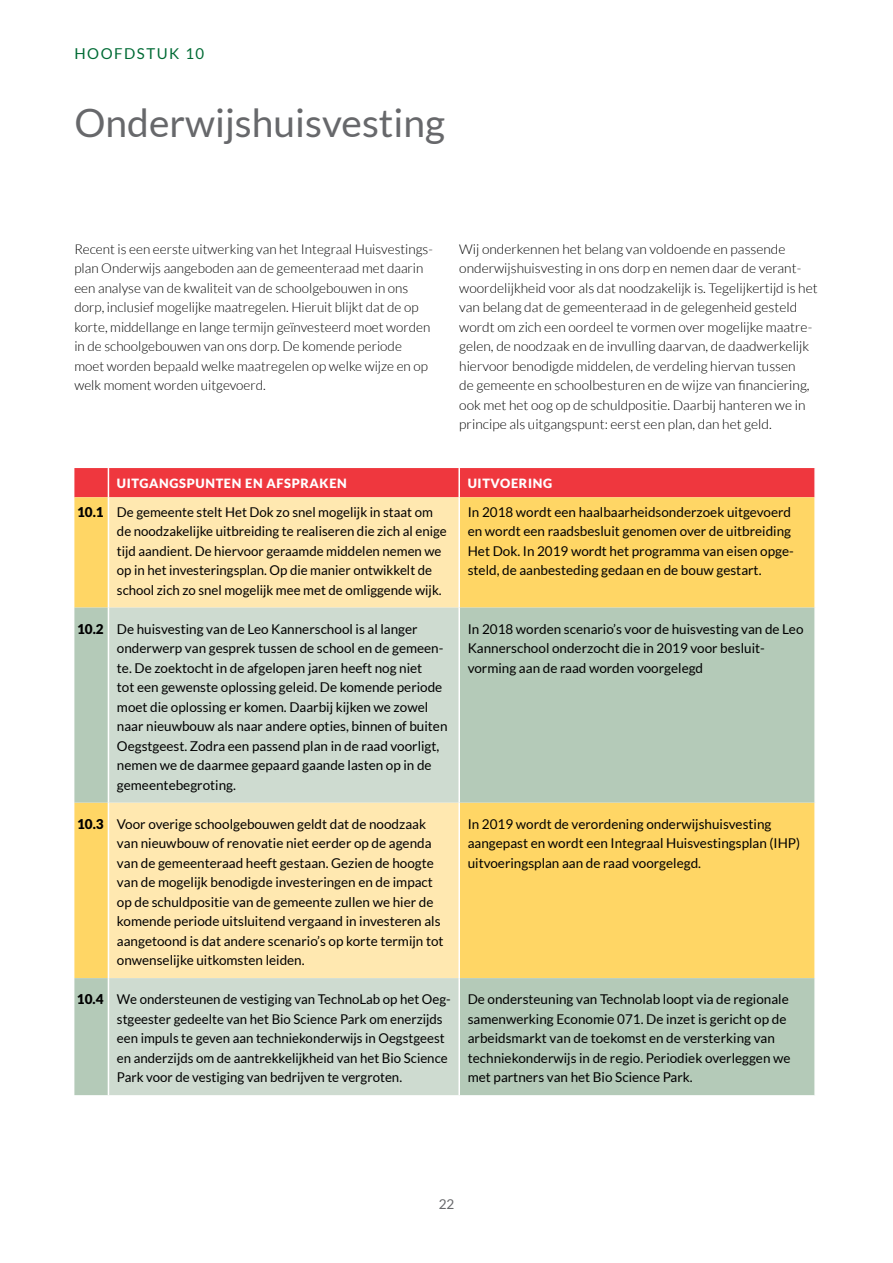
<style>
.page{position:relative;width:893px;height:1263px;background:#fff}
.page>*{position:absolute;margin:0;border:0;box-sizing:border-box;transform-origin:0 0}
.t1{font:39px "Lato";color:#67686b}
.t2{font:15px "Lato";color:#006b35}
.t3{font:13.5px/19.5px "Lato";color:#000}
.t4{font:300 13.5px/19.5px "Lato";color:#000}
.t5{font:13.5px "Lato";color:#67686b}
.t6{font:900 12.75px "Lato";letter-spacing:.05em;color:#fff}
.s1{font-weight:900}
</style>
<div class="page">
<div style="left:74px;top:497px;width:740px;height:111px;background:#ffd665"></div>
<div style="left:109px;top:497px;width:349px;height:111px;background:#ffe8b0"></div>
<svg style="left:74px;top:608px;width:740px;height:487px;fill:#b4cab8"></svg>
<svg style="left:109px;top:608px;width:349px;height:487px;fill:#cedbd0"></svg>
<div style="left:74px;top:468px;width:740px;height:29px;background:#ef373e"></div>
<hr style="left:108px;top:497px;width:1px;height:111px;background:#fff">
<hr style="left:108px;top:608px;width:1px;height:195px;background:#fff">
<hr style="left:108px;top:803px;width:1px;height:175px;background:#fff">
<hr style="left:108px;top:978px;width:1px;height:117px;background:#fff">
<hr style="left:458px;top:468px;width:2px;height:29px;background:#fff">
<hr style="left:458px;top:497px;width:2px;height:111px;background:#fff">
<hr style="left:458px;top:608px;width:2px;height:195px;background:#fff">
<hr style="left:458px;top:803px;width:2px;height:175px;background:#fff">
<hr style="left:458px;top:978px;width:2px;height:117px;background:#fff">
<p class="t2" style="left:74px;top:45px;width:13px">hoofds</p>
<p class="t2" style="left:146px;top:45px;width:59px">tu k 10</p>
<h1 class="t1" style="left:74px;top:101px;width:372px">Onderwijshuisvesting</h1>
<p class="t4" style="left:74px;top:239px;width:360px">Recent is een eerste uitwerking van het Integraal Huisvestings&shy;plan Onderwijs aangeboden aan de gemeenteraad met daarin een analyse van de kwaliteit van de schoolgebouwen in ons dorp, inclusief mogelijke maatregelen. Hieruit blijkt dat de op korte, middellange en lange termijn geïnvesteerd moet worden in de schoolgebouwen van ons dorp. De komende periode moet worden bepaald welke maatregelen op welke wijze en op welk moment worden uitgevoerd.</p>
<p class="t4" style="left:459px;top:239px;width:360px">Wij onderkennen het belang van voldoende en passende onderwijshuisvesting in ons dorp en nemen daar de verant&shy;woordelijkheid voor als dat noodzakelijk is. Tegelijkertijd is het van belang dat de gemeenteraad in de gelegenheid gesteld wordt om zich een oordeel te vormen over mogelijke maatre&shy;gelen, de noodzaak en de invulling daarvan, de daadwerkelijk hiervoor benodigde middelen, de verdeling hiervan tussen<br>de gemeente en schoolbesturen en de wijze van financiering, ook met het oog op de schuldpositie. Daarbij hanteren we in principe als uitgangspunt: eerst een plan, dan het geld.</p>
<p class="t6" style="left:117px;top:475px;width:231px">UITGANGSPUNTEN EN AFSPRAKEN</p>
<p class="t6" style="left:468px;top:475px;width:86px">UITVOERING</p>
<p class="t3" style="left:117px;top:502px;width:331px;text-indent:-40px"><span class="s1">10.1</span> De gemeente stelt Het Dok zo snel mogelijk in staat om de noodzakelijke uitbreiding te realiseren die zich al enige tijd aandient. De hiervoor geraamde middelen nemen we op in het investeringsplan. Op die manier ontwikkelt de school zich zo snel mogelijk mee met de omliggende wijk.</p>
<p class="t3" style="left:468px;top:502px;width:328px">In 2018 wordt een haalbaarheidsonderzoek uitgevoerd en wordt een raadsbesluit genomen over de uitbreiding Het Dok. In 2019 wordt het programma van eisen opge&shy;steld, de aanbesteding gedaan en de bouw gestart.</p>
<p class="t3" style="left:117px;top:619px;width:332px;text-indent:-40px"><span class="s1">10.2</span> De huisvesting van de Leo Kannerschool is al langer onderwerp van gesprek tussen de school en de gemeen&shy;te. De zoektocht in de afgelopen jaren heeft nog niet<br>tot een gewenste oplossing geleid. De komende periode moet die oplossing er komen. Daarbij kijken we zowel naar nieuwbouw als naar andere opties, binnen of buiten Oegstgeest. Zodra een passend plan in de raad voorligt, nemen we de daarmee gepaard gaande lasten op in de gemeentebegroting.</p>
<p class="t3" style="left:468px;top:619px;width:337px">In 2018 worden scenario’s voor de huisvesting van de Leo<br>Kannerschool onderzocht die in 2019 voor besluit&shy;vorming aan de raad worden voorgelegd</p>
<p class="t3" style="left:117px;top:814px;width:328px;text-indent:-40px"><span class="s1">10.3</span> Voor overige schoolgebouwen geldt dat de noodzaak van nieuwbouw of renovatie niet eerder op de agenda van de gemeenteraad heeft gestaan. Gezien de hoogte van de mogelijk benodigde investeringen en de impact op de schuldpositie van de gemeente zullen we hier de komende periode uitsluitend vergaand in investeren als aangetoond is dat andere scenario’s op korte termijn tot onwenselijke uitkomsten leiden.</p>
<p class="t3" style="left:468px;top:814px;width:334px">In 2019 wordt de verordening onderwijshuisvesting aangepast en wordt een Integraal Huisvestingsplan (IHP) uitvoeringsplan aan de raad voorgelegd.</p>
<p class="t3" style="left:117px;top:990px;width:335px;text-indent:-40px"><span class="s1">10.4</span> We ondersteunen de vestiging van TechnoLab op het Oeg&shy;stgeester gedeelte van het Bio Science Park om enerzijds een impuls te geven aan techniekonderwijs in Oegstgeest en anderzijds om de aantrekkelijkheid van het Bio Science Park voor de vestiging van bedrijven te vergroten.</p>
<p class="t3" style="left:468px;top:990px;width:324px">De ondersteuning van Technolab loopt via de regionale samenwerking Economie 071. De inzet is gericht op de arbeidsmarkt van de toekomst en de versterking van techniekonderwijs in de regio. Periodiek overleggen we met partners van het Bio Science Park.</p>
<p class="t5" style="left:439px;top:1197px;width:17px">22</p>
</div>
